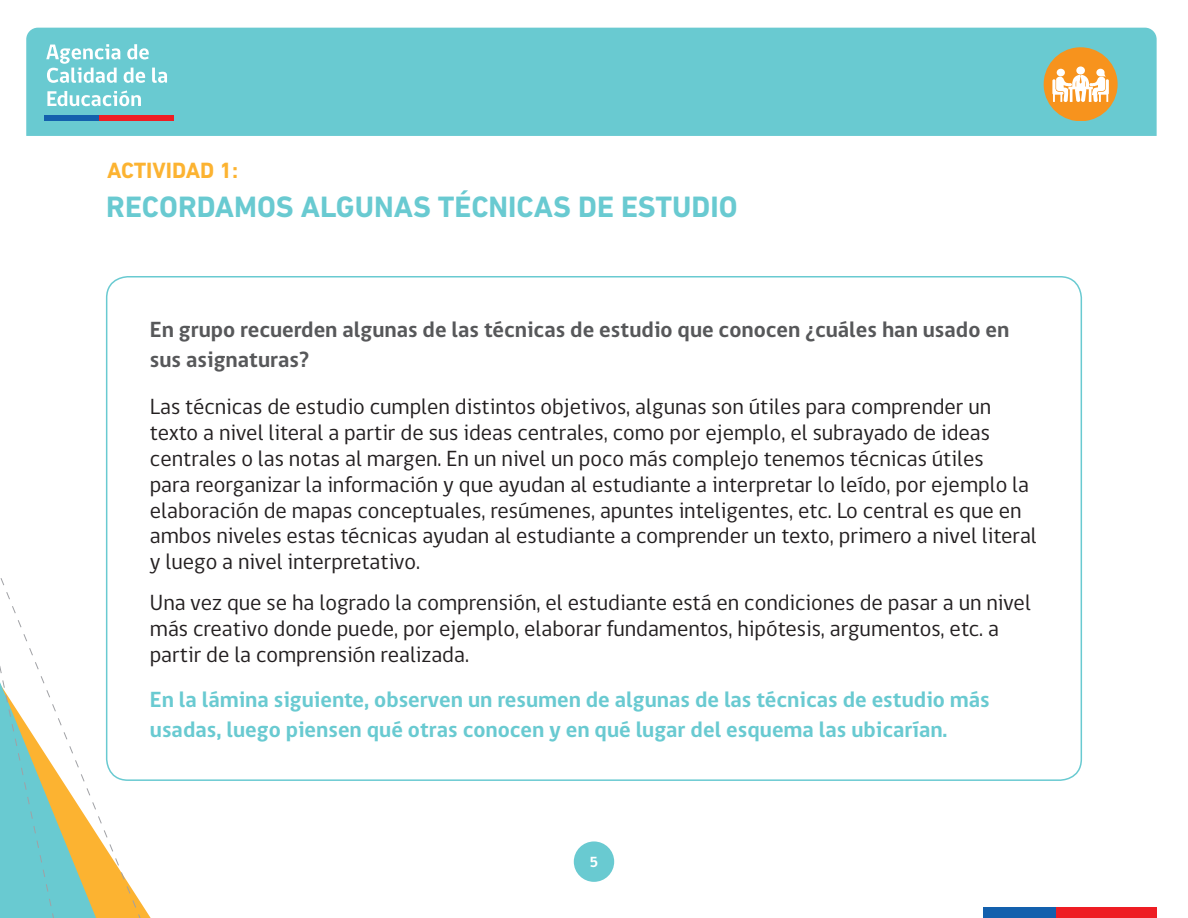
<style>
.page{position:relative;width:1188px;height:918px;background:#fff}
.page>*{position:absolute;margin:0;border:0;box-sizing:border-box;transform-origin:0 0}
.t1{font:700 30px "DIN Next LT Pro";color:#69cad1}
.t2{font:22.5px/25.8px "gob CL";color:#231f20}
.t3{font:700 22.5px/30px "gob CL";color:#69cad1}
.t4{font:700 22.5px/30px "gob CL";color:#57585a}
.t5{font:700 22.5px "DIN Next LT Pro";color:#fcb331}
.t6{font:700 15px "gob CL";color:#fff}
</style>
<div class="page">
<div style="left:574px;top:841px;width:40px;height:41px;background:#69cad1;border-radius:50%"></div>
<div style="left:26px;top:28px;width:1131px;height:108px;background:#69cad1"></div>
<div style="left:983px;top:908px;width:73px;height:10px;background:#1360ad"></div>
<div style="left:1056px;top:908px;width:101px;height:10px;background:#ee1d23"></div>
<svg style="left:64px;top:426px;width:87px;height:492px"></svg>
<svg style="left:0;top:578px;width:64px;height:340px"></svg>
<svg style="left:46px;top:44px;width:121px;height:39px"></svg>
<svg style="left:47px;top:90px;width:94px;height:16px"></svg>
<div style="left:44px;top:116px;width:55px;height:5px;background:#1360ad"></div>
<div style="left:99px;top:116px;width:75px;height:5px;background:#ee1d23"></div>
<svg style="left:1044px;top:47px;width:74px;height:74px"></svg>
<p class="t5" style="left:107px;top:158px;width:132px">ACTIVIDAD 1:</p>
<h1 class="t1" style="left:106px;top:189px;width:39px">RECORDAMOS</h1>
<h1 class="t1" style="left:301px;top:189px;width:93px">ALGUNAS</h1>
<h1 class="t1" style="left:438px;top:189px;width:51px">TÉCNICAS</h1>
<h1 class="t1" style="left:578px;top:189px;width:129px">DEESTUDIO</h1>
<p class="t4" style="left:150px;top:315px;width:861px">En grupo recuerden algunas de las técnicas de estudio que conocen ¿cuáles han usado en sus asignaturas?</p>
<p class="t2" style="left:150px;top:394px;width:888px">Las técnicas de estudio cumplen distintos objetivos, algunas son útiles para comprender un texto a nivel literal a partir de sus ideas centrales, como por ejemplo, el subrayado de ideas centrales o las notas al margen. En un nivel un poco más complejo tenemos técnicas útiles<br>para reorganizar la información y que ayudan al estudiante a interpretar lo leído, por ejemplo la elaboración de mapas conceptuales, resúmenes, apuntes inteligentes, etc. Lo central es que en ambos niveles estas técnicas ayudan al estudiante a comprender un texto, primero a nivel literal y luego a nivel interpretativo.</p>
<p class="t2" style="left:150px;top:590px;width:882px">Una vez que se ha logrado la comprensión, el estudiante está en condiciones de pasar a un nivel más creativo donde puede, por ejemplo, elaborar fundamentos, hipótesis, argumentos, etc. a partir de la comprensión realizada.</p>
<p class="t3" style="left:150px;top:685px;width:841px">En la lámina siguiente, observen un resumen de algunas de las técnicas de estudio más usadas, luego piensen qué otras conocen y en qué lugar del esquema las ubicarían.</p>
<p class="t6" style="left:590px;top:852px;width:10px">5</p>
</div>
